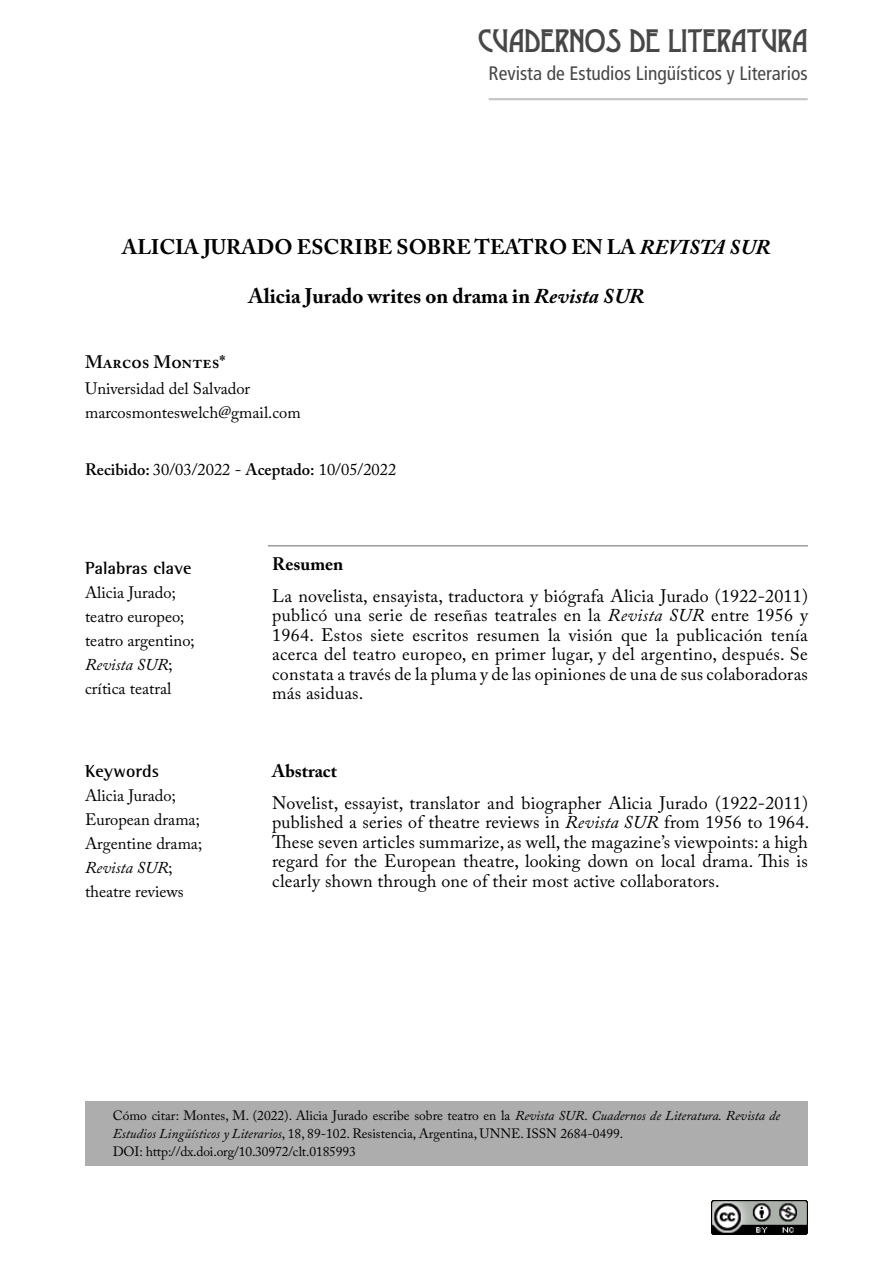
<style>
.page{position:relative;width:893px;height:1263px;background:#fff}
.page>*{position:absolute;margin:0;border:0;box-sizing:border-box;transform-origin:0 0}
.t1{font:30px "OPTI Lago Caps";color:#474747}
.t2{font:700 21px "Adobe Caslon Pro";color:#000}
.t3{font:condensed 19.5px "Frutiger";color:#474747}
.t4{font:18px/19.5px "Adobe Caslon Pro";letter-spacing:.01em;color:#000;text-align:justify}
.t5{font:700 18px "AT Rotis Semi Serif";color:#000}
.t6{font:700 18px "Adobe Caslon Pro";color:#000}
.t7{font:600 18px "Adobe Caslon Pro";color:#000}
.t8{font:16.5px/24px "Adobe Caslon Pro";color:#000}
.t9{font:13.5px/18px "Adobe Caslon Pro";color:#000}
.s1{font-style:italic}
.s2{font-weight:600}
</style>
<div class="page">
<hr style="left:489px;top:98px;width:319px;height:2px;background:#c6c6c6">
<div style="left:85px;top:1101px;width:723px;height:65px;background:#adadad"></div>
<hr style="left:268px;top:545px;width:540px;height:1px;background:#9d9d9c">
<img style="left:712px;top:1200px;width:96px;height:34px">
<h1 class="t1" style="left:478px;top:21px;width:331px">CUADERNOS DE LITERATURA</h1>
<p class="t3" style="left:489px;top:62px;width:321px">Revista de Estudios Lingüísticos y Literarios</p>
<p class="t2" style="left:122px;top:234px;width:650px">ALICIA JURADO ESCRIBE SOBRE TEATRO EN LA <span class="s1">REVISTA SUR</span></p>
<p class="t2" style="left:249px;top:284px;width:397px">Alicia Jurado writes on drama in <span class="s1">Revista SUR</span></p>
<p class="t7" style="left:85px;top:351px;width:142px">Marcos Montes*</p>
<p class="t8" style="left:85px;top:376px;width:217px">Universidad del Salvador marcosmonteswelch@gmail.com</p>
<p class="t8" style="left:85px;top:457px;width:313px"><span class="s2">Recibido:</span> 30/03/2022 - <span class="s2">Aceptado:</span> 10/05/2022</p>
<p class="t5" style="left:85px;top:557px;width:108px">Palabras clave</p>
<p class="t8" style="left:85px;top:580px;width:111px">Alicia Jurado; teatro europeo; teatro argentino;<br><span class="s1">Revista SUR</span>; crítica teatral</p>
<p class="t5" style="left:85px;top:760px;width:76px">Keywords</p>
<p class="t8" style="left:85px;top:783px;width:119px">Alicia Jurado;<br>European drama;<br>Argentine drama;<br><span class="s1">Revista SUR</span>; theatre reviews</p>
<p class="t6" style="left:272px;top:553px;width:73px">Resumen</p>
<p class="t4" style="left:272px;top:586px;width:537px">La novelista, ensayista, traductora y biógrafa Alicia Jurado (1922-2011) publicó una serie de reseñas teatrales en la <span class="s1">Revista SUR</span> entre 1956 y 1964. Estos siete escritos resumen la visión que la publicación tenía acerca del teatro europeo, en primer lugar, y del argentino, después. Se constata a través de la pluma y de las opiniones de una de sus colaboradoras más asiduas.</p>
<p class="t6" style="left:272px;top:760px;width:66px">Abstract</p>
<p class="t4" style="left:272px;top:793px;width:539px">Novelist, essayist, translator and biographer Alicia Jurado (1922-2011) published a series of theatre reviews in <span class="s1">Revista SUR</span> from 1956 to 1964.<br>These seven articles summarize, as well, the magazine’s viewpoints: a high regard for the European theatre, looking down on local drama. This is clearly shown through one of their most active collaborators.</p>
<p class="t9" style="left:113px;top:1106px;width:669px">Cómo citar: Montes, M. (2022). Alicia Jurado escribe sobre teatro en la <span class="s1">Revista SUR</span>. <span class="s1">Cuadernos de Literatura. Revista de<br>Estudios Lingüísticos y Literarios</span>, 18, 89-102. Resistencia, Argentina, UNNE. ISSN 2684-0499.<br>DOI: http://dx.doi.org/10.30972/clt.0185993</p>
</div>
